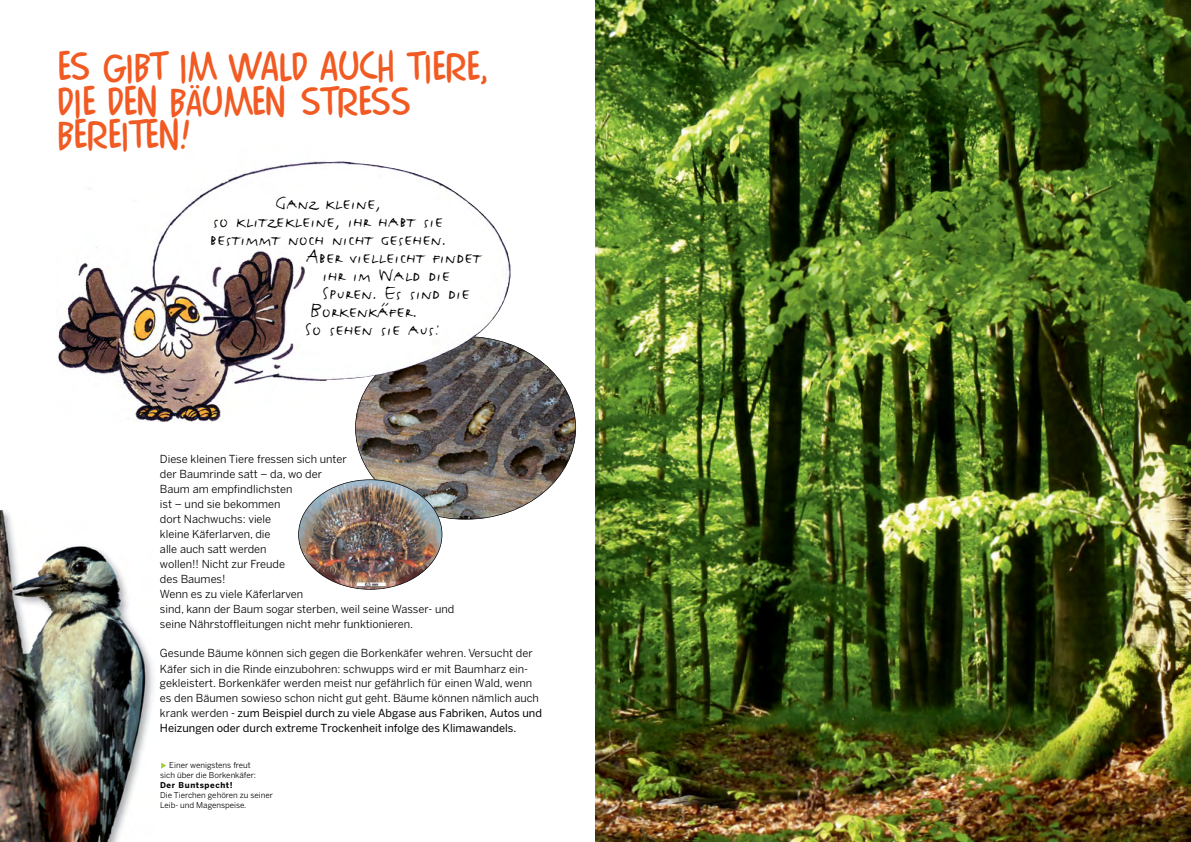
<style>
.page{position:relative;width:1191px;height:842px;background:#fff}
.page>*{position:absolute;margin:0;border:0;box-sizing:border-box;transform-origin:0 0}
.t1{font:36px/33.9px "Comics Car Toon";color:#f15a22}
.t2{font:25px "FF Justlefthand Caps";color:#000}
.t3{font:11px/15px "Benton Sans";color:#000}
.t4{font:8px/10px "Benton Sans";color:#000}
.s1{font-style:inherit}
.s2{font-weight:700}
</style>
<div class="page">
<img style="left:0;top:511px;width:153px;height:331px">
<img style="left:355px;top:344px;width:221px;height:176px">
<img style="left:58px;top:161px;width:453px;height:261px">
<svg style="left:161px;top:762px;width:5px;height:7px"></svg>
<img style="left:298px;top:479px;width:144px;height:111px">
<img style="left:595px;top:0;width:596px;height:842px">
<p class="t1" style="left:58px;top:49px;width:432px">ES GIBT IM WALD AUCH TIERE,<br>DIE DEN BÄUMEN STRESS<br>BEREITEN!</p>
<p class="t2" style="left:275px;top:187px;width:107px">Ganz kleine,</p>
<p class="t2" style="left:213px;top:205px;width:232px">so klitzekleine, ihr habt sie</p>
<p class="t2" style="left:210px;top:223px;width:238px">bestimmt noch nicht gesehen.</p>
<p class="t2" style="left:306px;top:241px;width:177px">Aber vielleicht findet</p>
<p class="t2" style="left:322px;top:259px;width:129px">ihr im Wald die</p>
<p class="t2" style="left:322px;top:277px;width:149px">Spuren. Es sind die</p>
<p class="t2" style="left:310px;top:295px;width:109px">Borkenkäfer.</p>
<p class="t2" style="left:305px;top:313px;width:137px">So sehen sie aus:</p>
<p class="t3" style="left:160px;top:451px;width:296px">Diese kleinen Tiere fressen sich unter<br>der Baumrinde satt – da, wo der<br>Baum am empfindlichsten<br>ist – und sie bekommen<br>dort Nachwuchs: viele<br>kleine Käferlarven, die<br>alle auch satt werden<br>wollen!! Nicht zur Freude<br>des Baumes!<br>Wenn es zu viele Käferlarven<br>sind, kann der Baum sogar sterben, weil seine Wasser- und seine Nährstoffleitungen nicht mehr funktionieren.</p>
<p class="t3" style="left:160px;top:645px;width:374px;line-height:15.6px">Gesunde Bäume können sich gegen die Borkenkäfer wehren. Versucht der<br>Käfer sich in die Rinde einzubohren: schwupps wird er mit Baumharz ein-</p>
<p class="t3" style="left:160px;top:675px;width:383px">gekleistert. Borkenkäfer werden meist nur gefährlich für einen Wald, wenn es den Bäumen sowieso schon nicht gut geht. Bäume können nämlich auch krank werden <span class="s1">- zum Beispiel durch zu viele Abgase aus Fabriken, Autos und Heizungen oder durch extreme Trockenheit infolge des Klimawandels.</span></p>
<p class="t4" style="left:160px;top:760px;width:114px;text-indent:9px">Einer wenigstens freut<br>sich über die Borkenkäfer:<br><span class="s2">Der Buntspecht!<br></span>Die Tierchen gehören zu seiner<br>Leib- und Magenspeise.</p>
</div>
